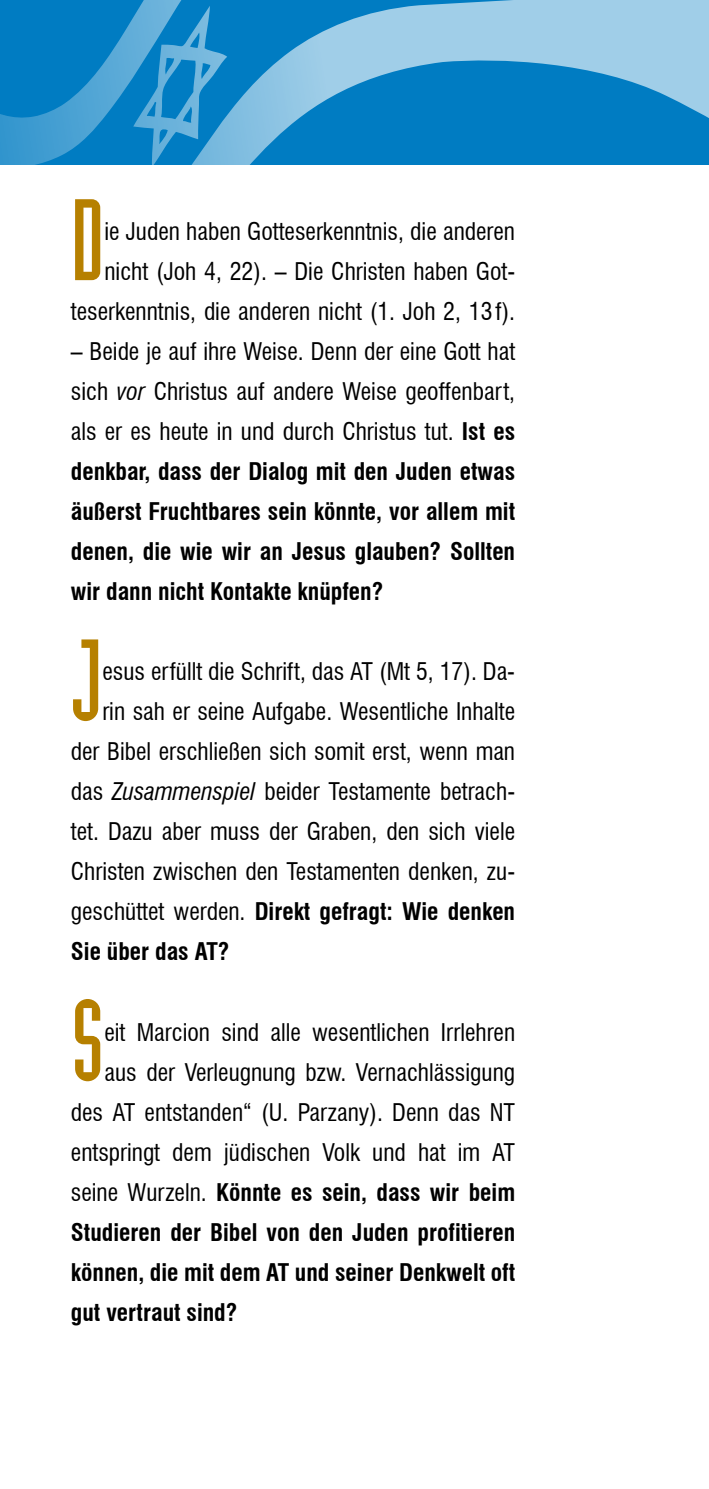
<style>
.page{position:relative;width:709px;height:1489px;background:#fff}
.page>*{position:absolute;margin:0;border:0;box-sizing:border-box;transform-origin:0 0}
.t1{font:113.25px "Industria Solid";color:#b68000}
.t2{font:condensed 23.75px/40px "Swiss 721 BT";color:#000;text-align:right}
.t3{font:700 condensed 23.75px/40px "Swiss 721 BT";color:#000;text-align:justify}
.s1{font-weight:400}
.s2{font-weight:400;font-style:italic}
.s3{font-style:italic}
</style>
<div class="page">
<svg style="left:0;top:0;width:709px;height:165px;background:#3898cf"></svg>
<h1 class="t1" style="left:71px;top:178px;width:27px">D</h1>
<p class="t2" style="left:71px;top:211px;width:446px">ie Juden haben Gotteserkenntnis, die anderen nicht (Joh 4, 22). – Die Christen haben Got&shy;teserkenntnis, die anderen nicht (1. Joh 2, 13 f).</p>
<p class="t3" style="left:71px;top:331px;width:446px"><span class="s1">– Beide je auf ihre Weise. Denn der eine Gott hat sich</span> <span class="s2">vor</span> <span class="s1">Christus auf andere Weise geoffenbart, als er es heute in und durch Christus tut.</span> Ist es denkbar, dass der Dialog mit den Juden etwas äußerst Fruchtbares sein könnte, vor allem mit denen, die wie wir an Jesus glauben? Sollten wir dann nicht Kontakte knüpfen?</p>
<h1 class="t1" style="left:71px;top:618px;width:33px">J</h1>
<p class="t2" style="left:102px;top:651px;width:414px">esus erfüllt die Schrift, das AT (Mt 5, 17). Da-</p>
<p class="t2" style="left:102px;top:691px;width:414px">rin sah er seine Aufgabe. Wesentliche Inhalte</p>
<p class="t2" style="left:71px;top:731px;width:446px">der Bibel erschließen sich somit erst, wenn man</p>
<p class="t2" style="left:71px;top:771px;width:446px">das <span class="s3">Zusammenspiel</span> beider Testamente betrach-</p>
<p class="t2" style="left:71px;top:811px;width:446px">tet. Dazu aber muss der Graben, den sich viele</p>
<p class="t2" style="left:71px;top:851px;width:446px">Christen zwischen den Testamenten denken, zu-</p>
<p class="t3" style="left:71px;top:891px;width:446px"><span class="s1">geschüttet werden.</span> Direkt gefragt: Wie denken</p>
<p class="t3" style="left:71px;top:931px;width:160px">Sie über das AT?</p>
<h1 class="t1" style="left:71px;top:978px;width:27px">S</h1>
<p class="t2" style="left:104px;top:1011px;width:412px">eit Marcion sind alle wesentlichen Irrlehren</p>
<p class="t2" style="left:104px;top:1051px;width:412px">aus der Verleugnung bzw. Vernachlässigung</p>
<p class="t2" style="left:71px;top:1091px;width:446px">des AT entstanden“ (U. Parzany). Denn das NT</p>
<p class="t2" style="left:71px;top:1131px;width:446px">entspringt dem jüdischen Volk und hat im AT</p>
<p class="t3" style="left:71px;top:1171px;width:446px"><span class="s1">seine Wurzeln.</span> Könnte es sein, dass wir beim</p>
<p class="t3" style="left:71px;top:1211px;width:446px">Studieren der Bibel von den Juden profitieren</p>
<p class="t3" style="left:71px;top:1251px;width:446px">können, die mit dem AT und seiner Denkwelt oft</p>
<p class="t3" style="left:71px;top:1291px;width:168px">gut vertraut sind?</p>
</div>
